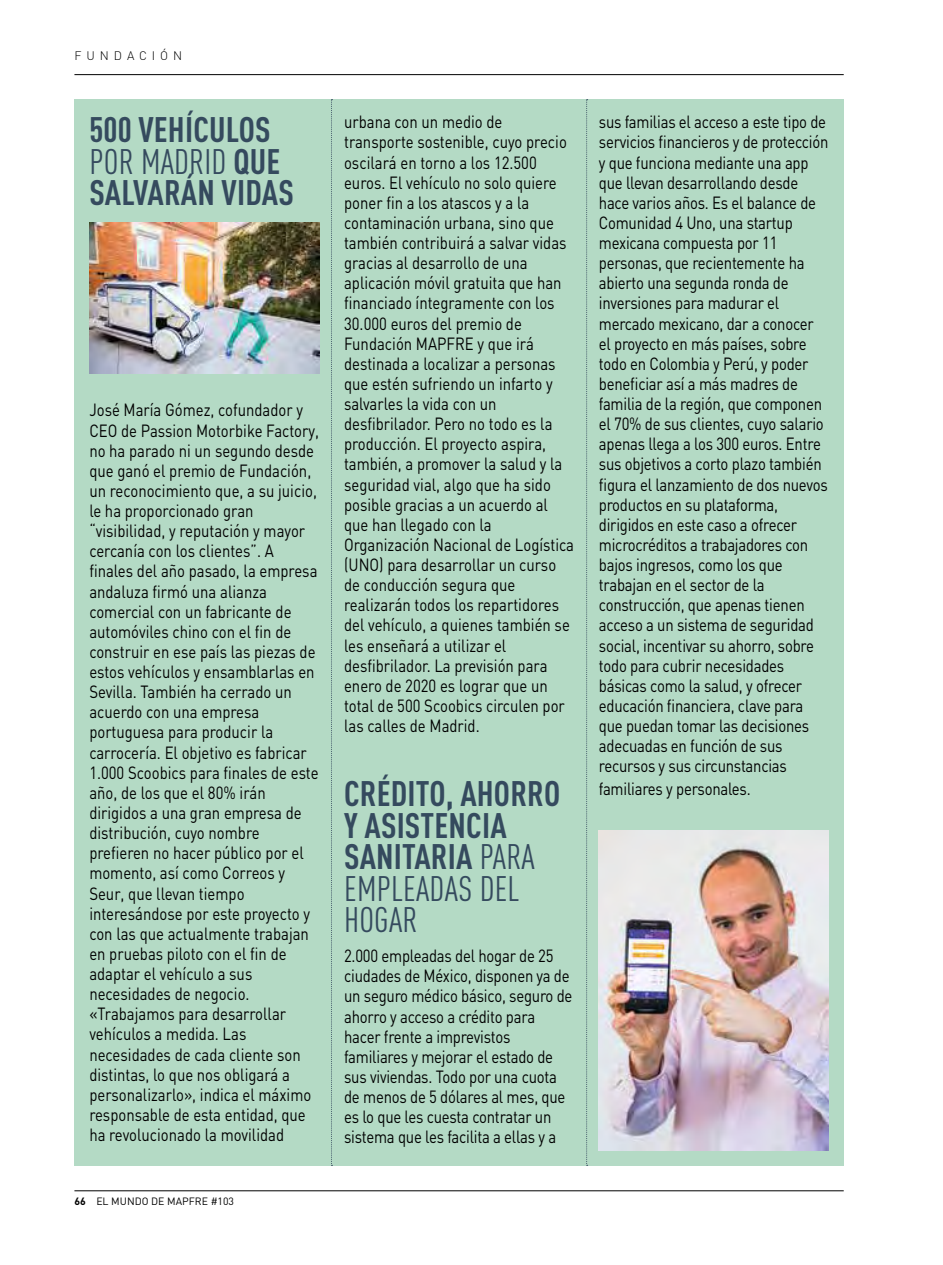
<style>
.page{position:relative;width:943px;height:1265px;background:#fff}
.page>*{position:absolute;margin:0;border:0;box-sizing:border-box;transform-origin:0 0}
.t1{font:700 35px/31.5px "DIN Cond";letter-spacing:.005em;color:#354a5e}
.t2{font:17.5px/20.1px "DIN";letter-spacing:-.01em;color:#000;scale:.85 1}
.t3{font:300 12.25px "DIN";letter-spacing:.4em;color:#000}
.t4{font:10.5px "DIN";color:#000}
.s1{font-weight:400}
.s2{font-weight:700}
</style>
<div class="page">
<hr style="left:74px;top:74px;width:769px;height:1px;background:#000">
<hr style="left:74px;top:1190px;width:769px;height:1px;background:#000">
<div style="left:74px;top:99px;width:769px;height:1067px;background:#b4dac5"></div>
<img style="left:599px;top:831px;width:229px;height:319px">
<svg style="left:586px;top:99px;width:1px;height:1067px"></svg>
<svg style="left:331px;top:99px;width:1px;height:1067px"></svg>
<img style="left:89px;top:222px;width:230px;height:151px">
<p class="t3" style="left:75px;top:48px;width:109px">FUNDACIÓN</p>
<h1 class="t1" style="left:89px;top:113px;width:206px">500 VEHÍCULOS<br><span class="s1">POR MADRID</span> QUE<br>SALVARÁN VIDAS</h1>
<p class="t2" style="left:89px;top:400px;width:272px">José María Gómez, cofundador y<br>CEO de Passion Motorbike Factory, no ha parado ni un segundo desde que ganó el premio de Fundación, un reconocimiento que, a su juicio, le ha proporcionado gran “visibilidad, y reputación y mayor cercanía con los clientes”. A finales del año pasado, la empresa andaluza firmó una alianza comercial con un fabricante de automóviles chino con el fin de construir en ese país las piezas de estos vehículos y ensamblarlas en<br>Sevilla. También ha cerrado un acuerdo con una empresa portuguesa para producir la carrocería. El objetivo es fabricar<br>1.000 Scoobics para finales de este año, de los que el 80% irán dirigidos a una gran empresa de distribución, cuyo nombre prefieren no hacer público por el momento, así como Correos y<br>Seur, que llevan tiempo interesándose por este proyecto y con las que actualmente trabajan en pruebas piloto con el fin de adaptar el vehículo a sus necesidades de negocio. «Trabajamos para desarrollar vehículos a medida. Las necesidades de cada cliente son distintas, lo que nos obligará a personalizarlo», indica el máximo responsable de esta entidad, que ha revolucionado la movilidad</p>
<p class="t4" style="left:74px;top:1194px;width:161px"><span class="s2">66</span> EL MUNDO DE MAPFRE #103</p>
<p class="t2" style="left:344px;top:112px;width:272px">urbana con un medio de transporte sostenible, cuyo precio oscilará en torno a los 12.500 euros. El vehículo no solo quiere poner fin a los atascos y a la contaminación urbana, sino que también contribuirá a salvar vidas gracias al desarrollo de una aplicación móvil gratuita que han financiado íntegramente con los<br>30.000 euros del premio de<br>Fundación MAPFRE y que irá destinada a localizar a personas que estén sufriendo un infarto y salvarles la vida con un desfibrilador. Pero no todo es la producción. El proyecto aspira, también, a promover la salud y la seguridad vial, algo que ha sido posible gracias a un acuerdo al que han llegado con la<br>Organización Nacional de Logística (UNO) para desarrollar un curso de conducción segura que realizarán todos los repartidores del vehículo, a quienes también se les enseñará a utilizar el desfibrilador. La previsión para enero de 2020 es lograr que un total de 500 Scoobics circulen por las calles de Madrid.</p>
<h1 class="t1" style="left:344px;top:777px;width:218px">CRÉDITO, AHORRO<br>Y ASISTENCIA<br>SANITARIA <span class="s1">PARA<br>EMPLEADAS DEL<br>HOGAR</span></h1>
<p class="t2" style="left:344px;top:946px;width:270px">2.000 empleadas del hogar de 25 ciudades de México, disponen ya de un seguro médico básico, seguro de ahorro y acceso a crédito para hacer frente a imprevistos familiares y mejorar el estado de sus viviendas. Todo por una cuota de menos de 5 dólares al mes, que es lo que les cuesta contratar un sistema que les facilita a ellas y a</p>
<p class="t2" style="left:599px;top:112px;width:272px">sus familias el acceso a este tipo de servicios financieros y de protección y que funciona mediante una app que llevan desarrollando desde hace varios años. Es el balance de<br>Comunidad 4 Uno, una startup mexicana compuesta por 11 personas, que recientemente ha abierto una segunda ronda de inversiones para madurar el mercado mexicano, dar a conocer el proyecto en más países, sobre todo en Colombia y Perú, y poder beneficiar así a más madres de familia de la región, que componen el 70% de sus clientes, cuyo salario apenas llega a los 300 euros. Entre sus objetivos a corto plazo también figura el lanzamiento de dos nuevos productos en su plataforma, dirigidos en este caso a ofrecer microcréditos a trabajadores con bajos ingresos, como los que trabajan en el sector de la construcción, que apenas tienen acceso a un sistema de seguridad social, incentivar su ahorro, sobre todo para cubrir necesidades básicas como la salud, y ofrecer educación financiera, clave para que puedan tomar las decisiones adecuadas en función de sus recursos y sus circunstancias</p>
<p class="t2" style="left:599px;top:778px;width:180px">familiares y personales.</p>
</div>
